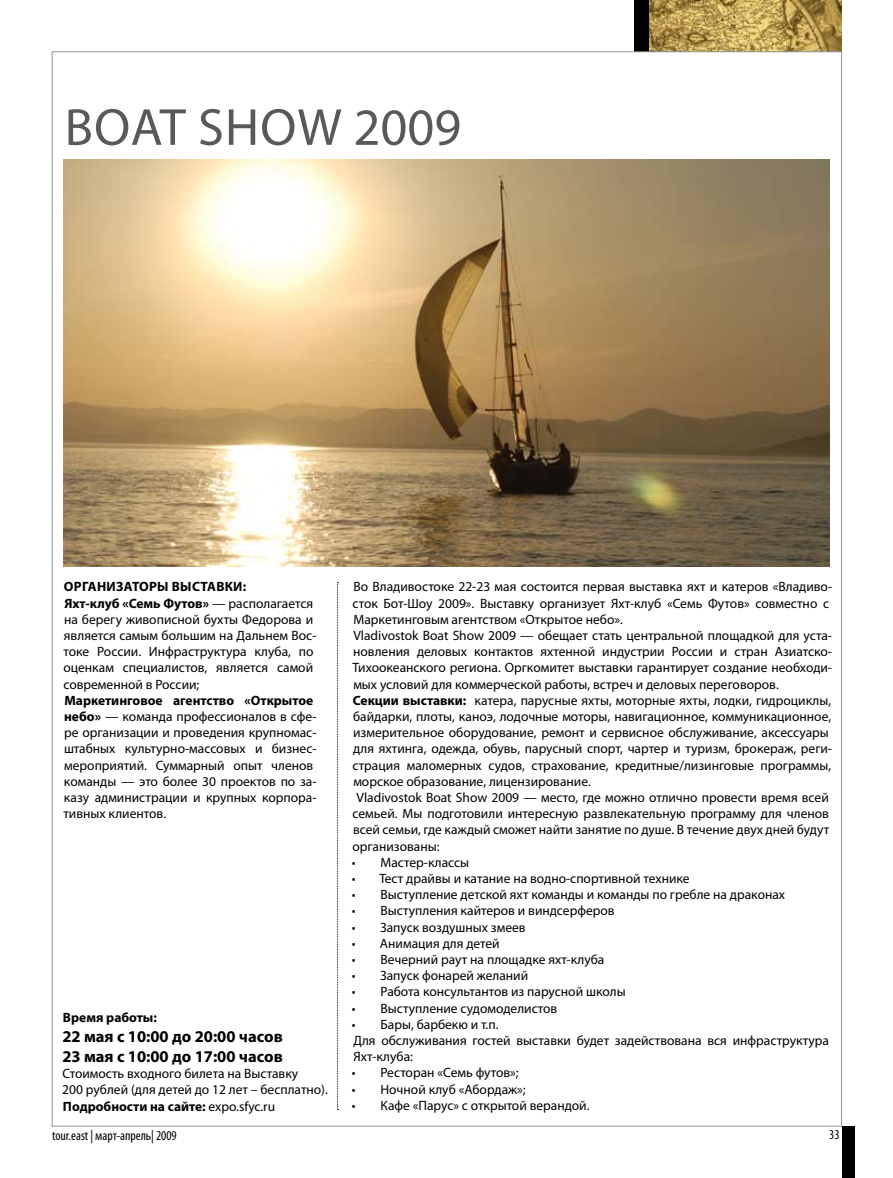
<style>
.page{position:relative;width:893px;height:1178px;background:#fff}
.page>*{position:absolute;margin:0;border:0;box-sizing:border-box;transform-origin:0 0}
.t1{font:52.5px "Myriad Pro";color:#58595b}
.t2{font:700 16.5px/19.8px "Myriad Pro";color:#000}
.t3{font:13.5px/16.2px "Myriad Pro";color:#000}
.t4{font:700 13.5px "Myriad Pro";color:#000}
.t5{font:condensed 13.5px "Myriad Pro";color:#000}
.s1{font-weight:700}
</style>
<div class="page">
<img style="left:649px;top:0;width:193px;height:51px">
<div style="left:635px;top:0;width:14px;height:52px;background:#000"></div>
<div style="left:842px;top:1126px;width:12px;height:52px;background:#000"></div>
<svg style="left:337px;top:582px;width:1px;height:528px"></svg>
<img style="left:64px;top:159px;width:765px;height:408px">
<h1 class="t1" style="left:65px;top:95px;width:61px">Boat</h1>
<h1 class="t1" style="left:198px;top:95px;width:66px">Show</h1>
<h1 class="t1" style="left:353px;top:95px;width:109px">2009</h1>
<p class="t4" style="left:64px;top:578px;width:28px">Органи</p>
<p class="t4" style="left:116px;top:578px;width:101px">заторы выставки</p>
<p class="t3" style="left:63px;top:578px;width:255px;text-indent:179px"><span class="s1">:<br>Яхт-клуб «Семь Футов»</span> — располагается на берегу живописной бухты Федорова и является самым большим на Дальнем Вос&shy;токе России. Инфраструктура клуба, по оценкам специалистов, является самой современной в России;</p>
<p class="t3" style="left:63px;top:692px;width:255px"><span class="s1">Маркетинговое агентство «Открытое небо»</span> — команда профессионалов в сфе&shy;ре организации и проведения крупномас&shy;штабных культурно-массовых и бизнес&shy;мероприятий. Суммарный опыт членов команды — это более 30 проектов по за&shy;казу администрации и крупных корпора&shy;тивных клиентов.</p>
<p class="t4" style="left:63px;top:1009px;width:95px">Время работы:</p>
<p class="t2" style="left:62px;top:1026px;width:222px">22 мая с 10:00 до 20:00 часов<br>23 мая с 10:00 до 17:00 часов</p>
<p class="t3" style="left:62px;top:1065px;width:267px">Стоимость входного билета на Выставку<br>200 рублей (для детей до 12 лет – бесплатно).<br><span class="s1">Подробности на сайте:</span> expo.sfyc.ru</p>
<p class="t3" style="left:353px;top:578px;width:480px">Во Владивостоке 22-23 мая состоится первая выставка яхт и катеров «Владиво-</p>
<p class="t3" style="left:352px;top:595px;width:478px">сток Бот-Шоу 2009». Выставку организует Яхт-клуб «Семь Футов» совместно с</p>
<p class="t3" style="left:354px;top:611px;width:271px">Маркетинговым агентством «Открытое небо».</p>
<p class="t3" style="left:353px;top:627px;width:480px">Vladivostok Boat Show 2009 — обещает стать центральной площадкой для уста-</p>
<p class="t3" style="left:353px;top:643px;width:480px">новления деловых контактов яхтенной индустрии России и стран Азиатско-</p>
<p class="t3" style="left:352px;top:659px;width:481px">Тихоокеанского региона. Оргкомитет выставки гарантирует создание необходи-</p>
<p class="t3" style="left:353px;top:676px;width:427px">мых условий для коммерческой работы, встреч и деловых переговоров.</p>
<p class="t3" style="left:353px;top:692px;width:480px"><span class="s1">Секции выставки:</span> катера, парусные яхты, моторные яхты, лодки, гидроциклы,</p>
<p class="t3" style="left:353px;top:708px;width:480px">байдарки, плоты, каноэ, лодочные моторы, навигационное, коммуникационное,</p>
<p class="t3" style="left:353px;top:724px;width:477px">измерительное оборудование, ремонт и сервисное обслуживание, аксессуары</p>
<p class="t3" style="left:353px;top:740px;width:480px">для яхтинга, одежда, обувь, парусный спорт, чартер и туризм, брокераж, реги-</p>
<p class="t3" style="left:352px;top:757px;width:480px">страция маломерных судов, страхование, кредитные/лизинговые программы,</p>
<p class="t3" style="left:353px;top:773px;width:239px">морское образование, лицензирование.</p>
<p class="t3" style="left:357px;top:789px;width:474px">Vladivostok Boat Show 2009 — место, где можно отлично провести время всей</p>
<p class="t3" style="left:352px;top:805px;width:478px">семьей. Мы подготовили интересную развлекательную программу для членов</p>
<p class="t3" style="left:353px;top:821px;width:477px">всей семьи, где каждый сможет найти занятие по душе. В течение двух дней будут</p>
<p class="t3" style="left:352px;top:838px;width:89px">организованы:</p>
<p class="t3" style="left:352px;top:854px;width:119px">• Мастер-классы</p>
<p class="t3" style="left:352px;top:870px;width:339px">• Тест драйвы и катание на водно-спортивной технике</p>
<p class="t3" style="left:352px;top:886px;width:435px">• Выступление детской яхт команды и команды по гребле на драконах</p>
<p class="t3" style="left:352px;top:902px;width:264px">• Выступления кайтеров и виндсерферов</p>
<p class="t3" style="left:352px;top:919px;width:175px">• Запуск воздушных змеев</p>
<p class="t3" style="left:352px;top:935px;width:149px">• Анимация для детей</p>
<p class="t3" style="left:352px;top:951px;width:254px">• Вечерний раут на площадке яхт-клуба</p>
<p class="t3" style="left:352px;top:967px;width:178px">• Запуск фонарей желаний</p>
<p class="t3" style="left:352px;top:983px;width:275px">• Работа консультантов из парусной школы</p>
<p class="t3" style="left:352px;top:1000px;width:207px">• Выступление судомоделистов</p>
<p class="t3" style="left:352px;top:1016px;width:479px">• Бары, барбекю и т.п.<br>Для обслуживания гостей выставки будет задействована вся инфраструктура<br>Яхт-клуба:</p>
<p class="t3" style="left:352px;top:1064px;width:168px">• Ресторан «Семь футов»;</p>
<p class="t3" style="left:352px;top:1081px;width:175px">• Ночной клуб «Абордаж»;</p>
<p class="t3" style="left:352px;top:1097px;width:239px">• Кафе «Парус» с открытой верандой.</p>
<p class="t5" style="left:52px;top:1127px;width:126px">tour.east | март-апрель| 2009</p>
<p class="t5" style="left:829px;top:1127px;width:12px">33</p>
</div>
